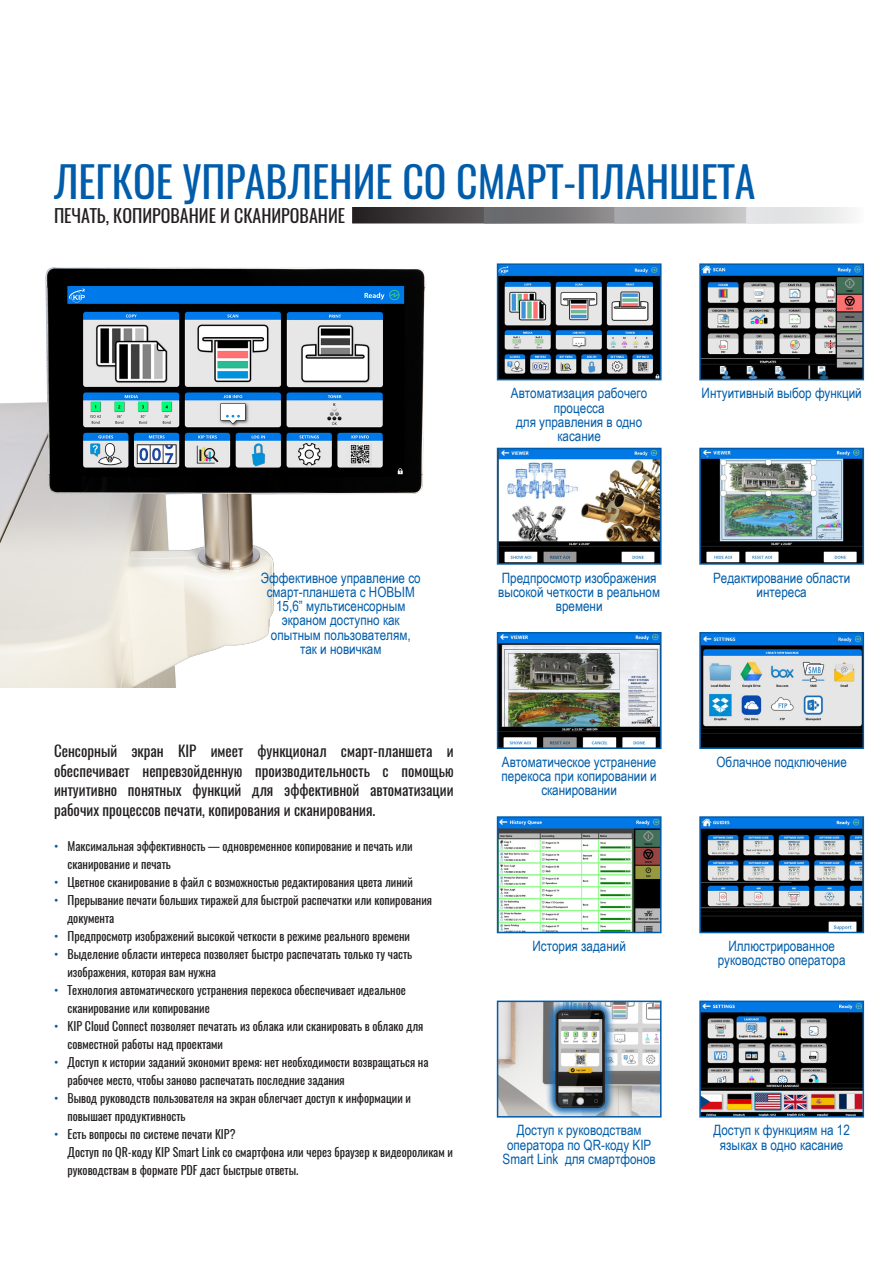
<style>
.page{position:relative;width:893px;height:1263px;background:#fff}
.page>*{position:absolute;margin:0;border:0;box-sizing:border-box;transform-origin:0 0}
.Title23{font:42px "Oswald";color:#015dab}
.Subhead23{font:18px "Oswald";color:#231f20}
.BodyTextBK23{font:15px/19.5px "Oswald";color:#231f20;text-align:justify}
.BlueCaption23{font:14.25px/14.2px "Arial Narrow";color:#015dab;text-align:center}
.BodyText23{font:14.25px/14.2px "Arial Narrow";color:#015dab;text-align:center}
.t1{font:12px/18px "Oswald";color:#231f20}
.s1{color:#015dab}
</style>
<div class="page">
<img style="left:0;top:267px;width:426px;height:421px">
<hr style="left:0;top:105px;width:1px;height:231px;background:#015dab">
<svg style="left:352px;top:207px;width:394px;height:16px;background:#504d4e"></svg>
<div style="left:484px;top:207px;width:118px;height:16px;background:linear-gradient(to right,#636467,#848182)"></div>
<div style="left:614px;top:207px;width:118px;height:16px;background:linear-gradient(to right,#9fa0a4,#bbbaba)"></div>
<div style="left:746px;top:207px;width:118px;height:16px;background:linear-gradient(to right,#dddee0,#f4f3f4)"></div>
<img style="left:500px;top:266px;width:159px;height:111px">
<div style="left:497px;top:263px;width:165px;height:117px;border:2px solid #015dab"></div>
<img style="left:702px;top:266px;width:159px;height:111px">
<div style="left:699px;top:263px;width:165px;height:117px;border:2px solid #015dab"></div>
<img style="left:500px;top:451px;width:159px;height:111px">
<div style="left:497px;top:448px;width:165px;height:117px;border:2px solid #015dab"></div>
<img style="left:702px;top:451px;width:159px;height:111px">
<div style="left:699px;top:448px;width:165px;height:117px;border:2px solid #015dab"></div>
<img style="left:500px;top:635px;width:159px;height:111px">
<div style="left:497px;top:632px;width:165px;height:117px;border:2px solid #015dab"></div>
<img style="left:702px;top:635px;width:159px;height:111px">
<div style="left:699px;top:632px;width:165px;height:117px;border:2px solid #015dab"></div>
<img style="left:500px;top:819px;width:159px;height:111px">
<div style="left:497px;top:816px;width:165px;height:117px;border:2px solid #015dab"></div>
<img style="left:702px;top:819px;width:159px;height:111px">
<div style="left:699px;top:816px;width:165px;height:117px;border:2px solid #015dab"></div>
<img style="left:500px;top:1003px;width:159px;height:111px">
<div style="left:497px;top:1000px;width:165px;height:117px;border:2px solid #015dab"></div>
<img style="left:702px;top:1003px;width:159px;height:111px">
<div style="left:699px;top:1000px;width:165px;height:117px;border:2px solid #015dab"></div>
<p class="Title23" style="left:54px;top:153px;width:703px">ЛЕГКОЕ УПРАВЛЕНИЕ СО СМАРТ-ПЛАНШЕТА</p>
<p class="Subhead23" style="left:54px;top:203px;width:293px">ПЕЧАТЬ, КОПИРОВАНИЕ И СКАНИРОВАНИЕ</p>
<p class="BodyText23" style="left:511px;top:386px;width:138px">Автоматизация рабочего процесса</p>
<p class="BodyText23" style="left:516px;top:414px;width:128px">для управления в одно касание</p>
<p class="BlueCaption23" style="left:702px;top:386px;width:162px">Интуитивный выбор функций</p>
<p class="BodyText23" style="left:261px;top:570px;width:161px">Эффективное управление со смарт-планшета с НОВЫМ<br>15,6” мультисенсорным экраном доступно как опытным пользователям,</p>
<p class="BodyText23" style="left:300px;top:641px;width:83px">так и новичкам</p>
<p class="BodyTextBK23" style="left:54px;top:741px;width:401px">Сенсорный экран KIP имеет функционал смарт-планшета и обеспечивает непревзойденную производительность с помощью интуитивно понятных функций для эффективной автоматизации рабочих процессов печати, копирования и сканирования.</p>
<p class="t1" style="left:68px;top:837px;width:347px;text-indent:-14px"><span class="s1">•</span> Максимальная эффективность — одновременное копирование и печать или сканирование и печать</p>
<p class="t1" style="left:54px;top:873px;width:360px"><span class="s1">•</span> Цветное сканирование в файл с возможностью редактирования цвета линий</p>
<p class="t1" style="left:68px;top:891px;width:366px;text-indent:-14px"><span class="s1">•</span> Прерывание печати больших тиражей для быстрой распечатки или копирования документа</p>
<p class="t1" style="left:54px;top:927px;width:358px"><span class="s1">•</span> Предпросмотр изображений высокой четкости в режиме реального времени</p>
<p class="t1" style="left:68px;top:945px;width:346px;text-indent:-14px"><span class="s1">•</span> Выделение области интереса позволяет быстро распечатать только ту часть изображения, которая вам нужна</p>
<p class="t1" style="left:68px;top:981px;width:340px;text-indent:-14px"><span class="s1">•</span> Технология автоматического устранения перекоса обеспечивает идеальное сканирование или копирование</p>
<p class="t1" style="left:68px;top:1017px;width:357px;text-indent:-14px"><span class="s1">•</span> KIP Cloud Connect позволяет печатать из облака или сканировать в облако для совместной работы над проектами</p>
<p class="t1" style="left:68px;top:1053px;width:363px;text-indent:-14px"><span class="s1">•</span> Доступ к истории заданий экономит время: нет необходимости возвращаться на рабочее место, чтобы заново распечатать последние задания</p>
<p class="t1" style="left:68px;top:1089px;width:345px;text-indent:-14px"><span class="s1">•</span> Вывод руководств пользователя на экран облегчает доступ к информации и повышает продуктивность</p>
<p class="t1" style="left:68px;top:1125px;width:387px;text-indent:-14px"><span class="s1">•</span> Есть вопросы по системе печати KIP?<br>Доступ по QR-коду KIP Smart Link со смартфона или через браузер к видеороликам и руководствам в формате PDF даст быстрые ответы.</p>
<p class="BlueCaption23" style="left:502px;top:570px;width:156px">Предпросмотр изображения</p>
<p class="BlueCaption23" style="left:498px;top:584px;width:163px">высокой четкости в реальном времени</p>
<p class="BlueCaption23" style="left:713px;top:570px;width:139px">Редактирование области интереса</p>
<p class="BlueCaption23" style="left:502px;top:754px;width:156px">Автоматическое устранение</p>
<p class="BlueCaption23" style="left:502px;top:768px;width:157px">перекоса при копировании и сканировании</p>
<p class="BlueCaption23" style="left:717px;top:754px;width:132px">Облачное подключение</p>
<p class="BlueCaption23" style="left:532px;top:938px;width:95px">История заданий</p>
<p class="BlueCaption23" style="left:718px;top:938px;width:129px">Иллюстрированное руководство оператора</p>
<p class="BlueCaption23" style="left:503px;top:1123px;width:155px">Доступ к руководствам оператора по QR-коду KIP<br>Smart Link для смартфонов</p>
<p class="BlueCaption23" style="left:713px;top:1123px;width:138px">Доступ к функциям на 12 языках в одно касание</p>
</div>
